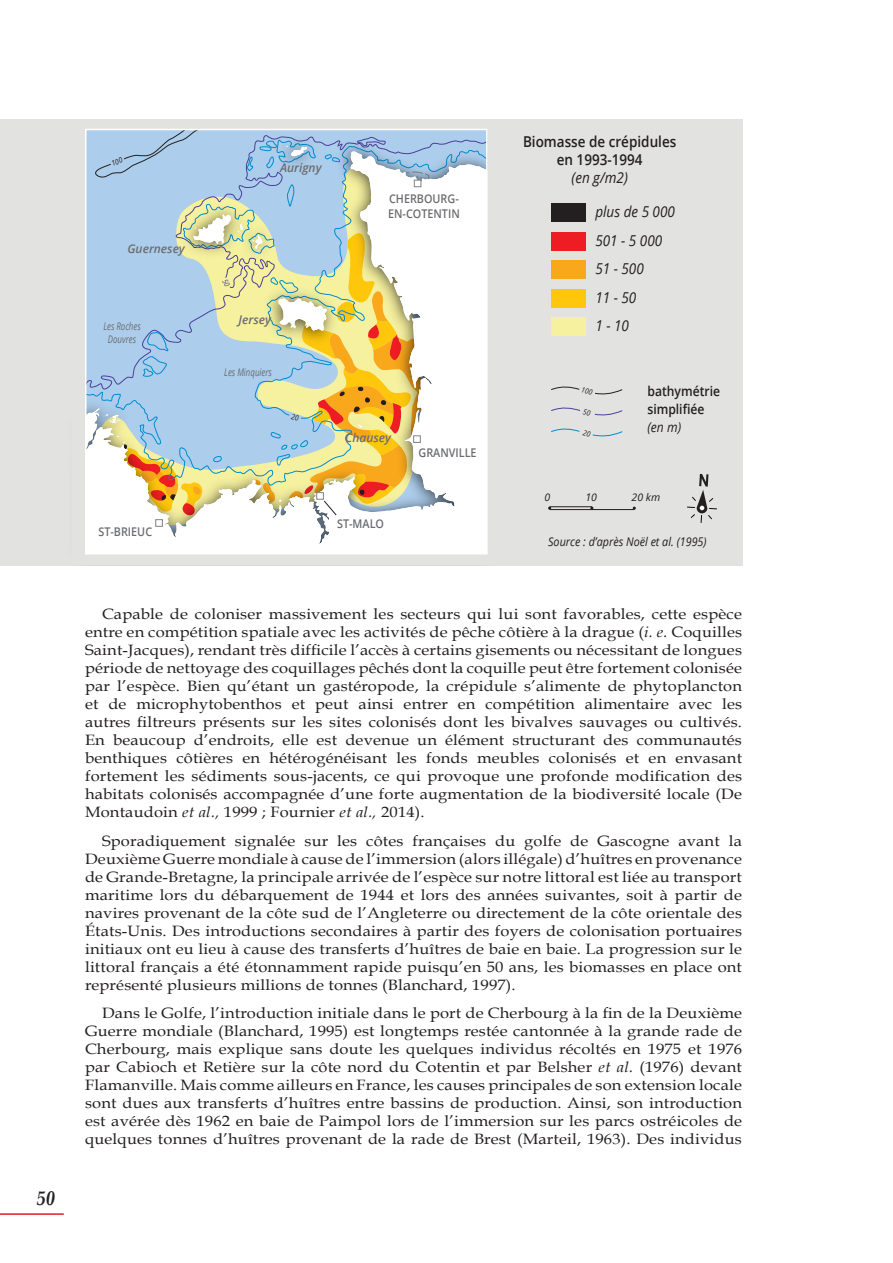
<style>
.page{position:relative;width:893px;height:1263px;background:#fff}
.page>*{position:absolute;margin:0;border:0;box-sizing:border-box;transform-origin:0 0}
.t1{font:italic 700 19.8px "Book Antiqua";color:#231f20;scale:.91 1}
.t2{font:15px/18px "Book Antiqua";letter-spacing:.01em;color:#231f20;text-align:justify;scale:1.1 1}
.t3{font:italic 15px "Open Sans";color:#231f20;scale:.9 1}
.t4{font:600 15px/18px "Open Sans";color:#231f20;text-align:center;scale:.9 1}
.t5{font:600 13.5px/18px "Open Sans";color:#231f20;scale:.9 1}
.t6{font:italic 13.5px "Open Sans";color:#231f20;scale:.9 1}
.t7{font:600 12px/14.4px "Open Sans";color:#6c6d70;scale:.9 1}
.t8{font:italic 600 12px "Open Sans";color:#6c6d70}
.t9{font:italic 12px "Open Sans";color:#231f20;scale:.9 1}
.t10{font:italic 10.5px/12.6px "Open Sans";color:#6c6d70;text-align:center;scale:.75 1}
.t11{font:italic 10.5px "Open Sans";color:#231f20}
.s1{font-style:italic}
</style>
<div class="page">
<hr style="left:0;top:1213px;width:64px;height:2px;background:#d92128">
<div style="left:0;top:119px;width:742px;height:446px;background:#e2e2e0"></div>
<div style="left:85px;top:526px;width:403px;height:28px;background:#fff"></div>
<div style="left:155px;top:519px;width:8px;height:8px;border:1px solid #808285"></div>
<div style="left:551px;top:318px;width:34px;height:18px;background:#f6f19f"></div>
<div style="left:551px;top:289px;width:34px;height:18px;background:#fec70c"></div>
<div style="left:551px;top:261px;width:34px;height:18px;background:#f9a71b"></div>
<div style="left:551px;top:232px;width:34px;height:18px;background:#ee1d23"></div>
<div style="left:551px;top:204px;width:34px;height:18px;background:#231f20"></div>
<svg style="left:687px;top:474px;width:30px;height:49px"></svg>
<hr style="left:550px;top:506px;width:42px;height:1px;background:#231f20">
<hr style="left:550px;top:509px;width:84px;height:1px;background:#231f20">
<svg style="left:85px;top:129px;width:403px;height:397px;background:#d0d8ce"></svg>
<svg style="left:551px;top:386px;width:72px;height:9px"></svg>
<svg style="left:551px;top:407px;width:72px;height:9px"></svg>
<svg style="left:551px;top:428px;width:72px;height:9px"></svg>
<h1 class="t1" style="left:37px;top:1186px;width:22px">50</h1>
<p class="t8" style="left:127px;top:241px;width:59px">Guernesey</p>
<p class="t10" style="left:103px;top:320px;width:51px">Les Roches<br>Douvres</p>
<p class="t7" style="left:98px;top:524px;width:61px">ST-BRIEUC</p>
<p class="t8" style="left:280px;top:160px;width:43px">Aurigny</p>
<p class="t7" style="left:388px;top:192px;width:81px">CHERBOURG-<br>EN-COTENTIN</p>
<p class="t8" style="left:239px;top:311px;width:34px">Jersey</p>
<p class="t10" style="left:224px;top:365px;width:65px">Les Minquiers</p>
<p class="t8" style="left:345px;top:429px;width:47px">Chausey</p>
<p class="t7" style="left:337px;top:516px;width:54px">ST-MALO</p>
<p class="t7" style="left:418px;top:445px;width:66px">GRANVILLE</p>
<p class="t4" style="left:523px;top:133px;width:172px">Biomasse de crépidules en 1993-1994</p>
<p class="t3" style="left:571px;top:168px;width:64px">(en g/m2)</p>
<p class="t3" style="left:595px;top:201px;width:90px">plus de 5 000</p>
<p class="t3" style="left:595px;top:230px;width:76px">501 - 5 000</p>
<p class="t3" style="left:595px;top:258px;width:55px">51 - 500</p>
<p class="t3" style="left:595px;top:287px;width:47px">11 - 50</p>
<p class="t3" style="left:595px;top:315px;width:39px">1 - 10</p>
<p class="t5" style="left:647px;top:382px;width:82px">bathymétrie simplifiée</p>
<p class="t6" style="left:647px;top:418px;width:39px">(en m)</p>
<p class="t11" style="left:545px;top:489px;width:7px">0</p>
<p class="t11" style="left:585px;top:489px;width:13px">10</p>
<p class="t11" style="left:632px;top:489px;width:30px">20 km</p>
<p class="t9" style="left:548px;top:533px;width:178px">Source : d’après Noël et al. (1995)</p>
<p class="t2" style="left:85px;top:605px;width:599px;text-indent:17px">Capable de coloniser massivement les secteurs qui lui sont favorables, cette espèce entre en compétition spatiale avec les activités de pêche côtière à la drague (<span class="s1">i. e.</span> Coquilles Saint-Jacques), rendant très difficile l’accès à certains gisements ou nécessitant de longues période de nettoyage des coquillages pêchés dont la coquille peut être fortement colonisée par l’espèce. Bien qu’étant un gastéropode, la crépidule s’alimente de phytoplancton et de microphytobenthos et peut ainsi entrer en compétition alimentaire avec les autres filtreurs présents sur les sites colonisés dont les bivalves sauvages ou cultivés.<br>En beaucoup d’endroits, elle est devenue un élément structurant des communautés benthiques côtières en hétérogénéisant les fonds meubles colonisés et en envasant fortement les sédiments sous-jacents, ce qui provoque une profonde modification des habitats colonisés accompagnée d’une forte augmentation de la biodiversité locale (De Montaudoin <span class="s1">et al.,</span> 1999 ; Fournier <span class="s1">et al.,</span> 2014).</p>
<p class="t2" style="left:85px;top:831px;width:599px;text-indent:17px">Sporadiquement signalée sur les côtes françaises du golfe de Gascogne avant la Deuxième Guerre mondiale à cause de l’immersion (alors illégale) d’huîtres en provenance de Grande-Bretagne, la principale arrivée de l’espèce sur notre littoral est liée au transport maritime lors du débarquement de 1944 et lors des années suivantes, soit à partir de navires provenant de la côte sud de l’Angleterre ou directement de la côte orientale des États-Unis. Des introductions secondaires à partir des foyers de colonisation portuaires initiaux ont eu lieu à cause des transferts d’huîtres de baie en baie. La progression sur le littoral français a été étonnamment rapide puisqu’en 50 ans, les biomasses en place ont représenté plusieurs millions de tonnes (Blanchard, 1997).</p>
<p class="t2" style="left:85px;top:1004px;width:599px;text-indent:17px">Dans le Golfe, l’introduction initiale dans le port de Cherbourg à la fin de la Deuxième Guerre mondiale (Blanchard, 1995) est longtemps restée cantonnée à la grande rade de Cherbourg, mais explique sans doute les quelques individus récoltés en 1975 et 1976 par Cabioch et Retière sur la côte nord du Cotentin et par Belsher <span class="s1">et al.</span> (1976) devant Flamanville. Mais comme ailleurs en France, les causes principales de son extension locale sont dues aux transferts d’huîtres entre bassins de production. Ainsi, son introduction est avérée dès 1962 en baie de Paimpol lors de l’immersion sur les parcs ostréicoles de quelques tonnes d’huîtres provenant de la rade de Brest (Marteil, 1963). Des individus</p>
</div>
